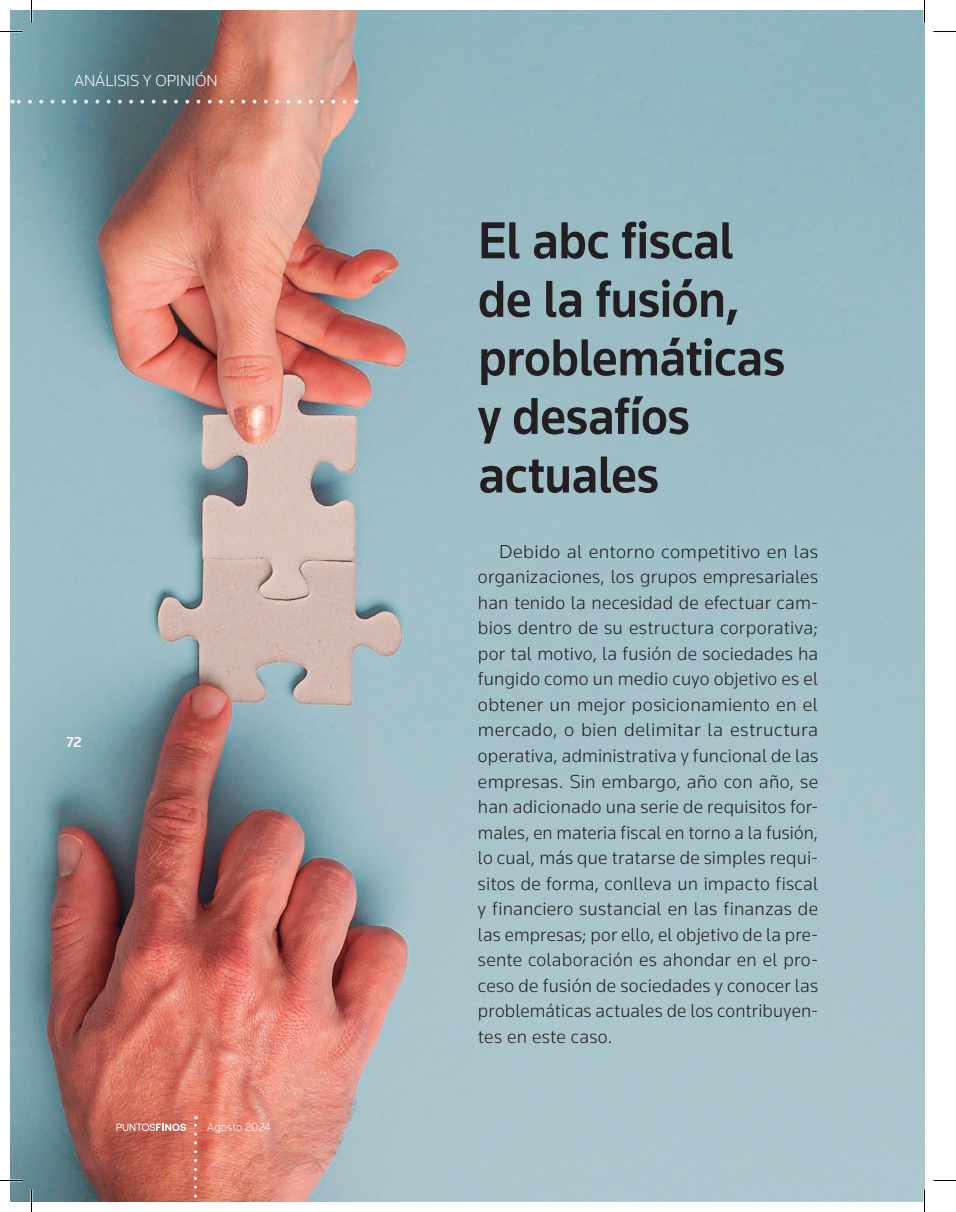
<style>
.page{position:relative;width:956px;height:1212px;background:#fff}
.page>*{position:absolute;margin:0;border:0;box-sizing:border-box;transform-origin:0 0}
.Titulo{font:500 54px/58.5px "Knowledge";letter-spacing:-.015em;color:#231f20;scale:.95 1}
.a_sumario{font:300 19.5px/25.5px "Knowledge";letter-spacing:.01em;color:#231f20;text-align:justify}
.Cabezal_seccion{font:300 16.5px "Knowledge";color:#fff}
.Nro_página{font:500 15px "Knowledge";color:#fff}
.Mes_y_año{font:300 12px "Knowledge";letter-spacing:.005em;color:#fff}
</style>
<div class="page">
<img style="left:10px;top:10px;width:914px;height:1191px">
<svg style="left:194px;top:1115px;width:3px;height:80px"></svg>
<svg style="left:117px;top:1123px;width:69px;height:7px"></svg>
<svg style="left:12px;top:100px;width:333px;height:3px"></svg>
<hr style="left:923px;top:0;width:2px;height:22px;background:#fff">
<hr style="left:923px;top:1189px;width:2px;height:22px;background:#fff">
<svg style="left:0;top:31px;width:22px;height:1px"></svg>
<svg style="left:933px;top:31px;width:23px;height:1px"></svg>
<svg style="left:10px;top:1179px;width:12px;height:1px"></svg>
<svg style="left:31px;top:0;width:1px;height:22px"></svg>
<svg style="left:31px;top:1189px;width:1px;height:22px"></svg>
<svg style="left:924px;top:0;width:1px;height:22px"></svg>
<svg style="left:924px;top:1189px;width:1px;height:22px"></svg>
<p class="Cabezal_seccion" style="left:74px;top:70px;width:145px">ANÁLISIS Y OPINIÓN</p>
<p class="Nro_página" style="left:66px;top:732px;width:17px">72</p>
<p class="Mes_y_año" style="left:207px;top:1119px;width:65px">Agosto 2024</p>
<p class="Titulo" style="left:478px;top:210px;width:325px">El abc fiscal de la fusión, problemáticas y desafíos actuales</p>
<p class="a_sumario" style="left:478px;top:538px;width:342px;text-indent:21px">Debido al entorno competitivo en las organizaciones, los grupos empresariales han tenido la necesidad de efectuar cam&shy;bios dentro de su estructura corporativa; por tal motivo, la fusión de sociedades ha fungido como un medio cuyo objetivo es el obtener un mejor posicionamiento en el mercado, o bien delimitar la estructura operativa, administrativa y funcional de las empresas. Sin embargo, año con año, se han adicionado una serie de requisitos for&shy;males, en materia fiscal en torno a la fusión, lo cual, más que tratarse de simples requi&shy;sitos de forma, conlleva un impacto fiscal y financiero sustancial en las finanzas de las empresas; por ello, el objetivo de la pre&shy;sente colaboración es ahondar en el pro&shy;ceso de fusión de sociedades y conocer las problemáticas actuales de los contribuyen&shy;tes en este caso.</p>
</div>
